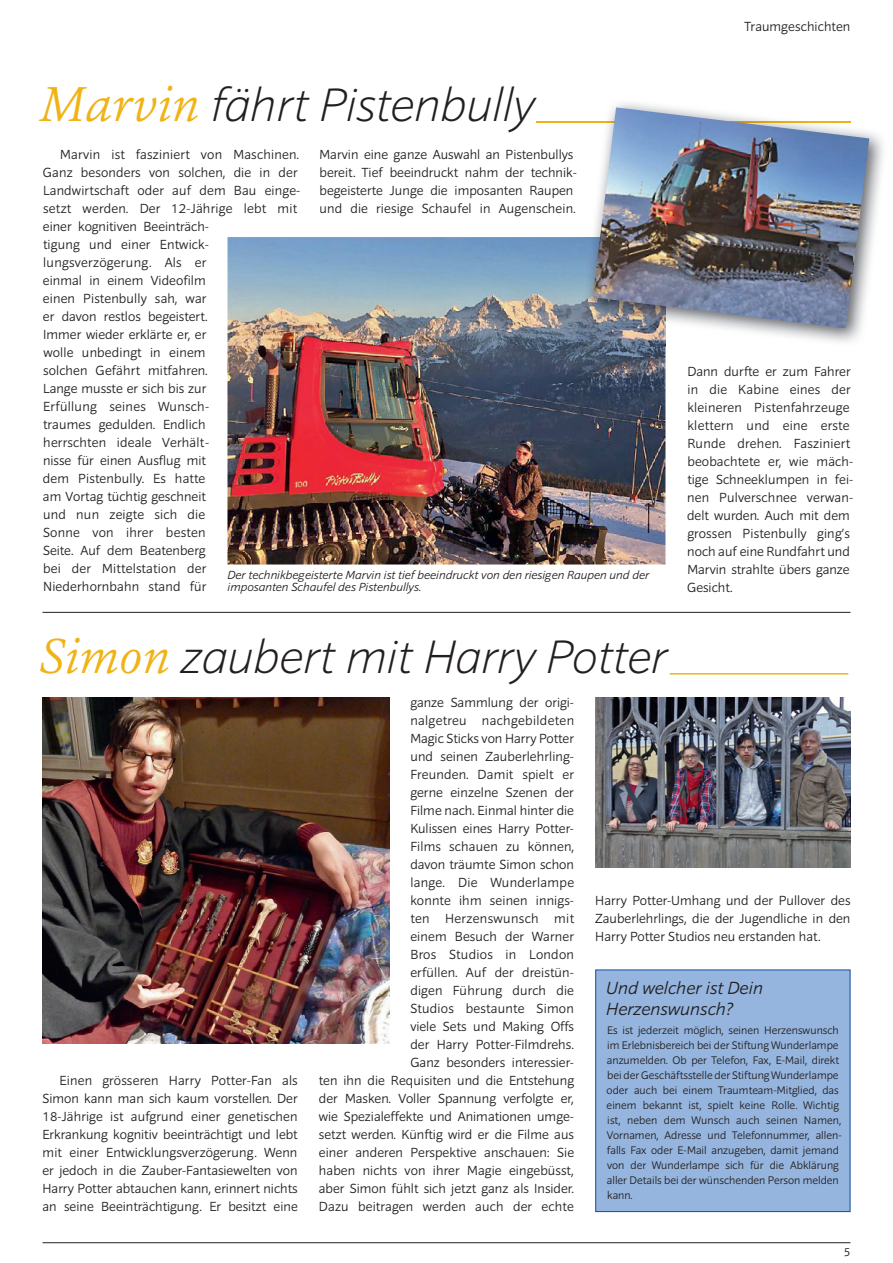
<style>
.page{position:relative;width:893px;height:1263px;background:#fff}
.page>*{position:absolute;margin:0;border:0;box-sizing:border-box;transform-origin:0 0}
.t1{font:italic 200 48px "Sonus";color:#231f20}
.t2{font:italic 300 18px/21px "Sonus";color:#231f20}
.t3{font:300 13.5px/18px "Sonus";letter-spacing:.005em;color:#231f20}
.t4{font:italic 300 12px/12px "Sonus";color:#231f20}
.t5{font:300 12px "Sonus";color:#231f20}
.t6{font:300 11.25px/15px "Sonus";color:#231f20}
.s1{font-family:"Erato";font-weight:300;color:#f0b316}
</style>
<div class="page">
<hr style="left:670px;top:673px;width:178px;height:1px;background:#f0b316">
<hr style="left:43px;top:612px;width:807px;height:1px;background:#231f20">
<hr style="left:536px;top:121px;width:314px;height:2px;background:#f0b316">
<div style="left:595px;top:969px;width:255px;height:243px;background:#95b5de;border:1px solid #0f4fa1"></div>
<img style="left:43px;top:697px;width:346px;height:347px">
<img style="left:227px;top:237px;width:438px;height:327px">
<img style="left:615px;top:103px;width:268px;height:243px">
<img style="left:584px;top:237px;width:81px;height:109px">
<img style="left:593px;top:107px;width:276px;height:221px">
<img style="left:595px;top:697px;width:255px;height:170px">
<hr style="left:43px;top:1242px;width:807px;height:1px;background:#231f20">
<p class="t3" style="left:744px;top:17px;width:108px">Traumgeschichten</p>
<h1 class="t1" style="left:40px;top:75px;width:495px"><span class="s1">Marvin</span> fährt Pistenbully</h1>
<p class="t3" style="left:319px;top:145px;width:259px">Marvin eine ganze Auswahl an Pistenbullys bereit. Tief beeindruckt nahm der technik&shy;begeisterte Junge die imposanten Raupen und die riesige Schaufel in Augenschein.</p>
<p class="t3" style="left:43px;top:145px;width:259px;text-indent:17px">Marvin ist fasziniert von Maschinen.<br>Ganz besonders von solchen, die in der<br>Landwirtschaft oder auf dem Bau einge&shy;setzt werden. Der 12-Jährige lebt mit einer kognitiven Beeinträch-<br>tigung und einer Entwick&shy;lungsverzögerung. Als er<br>einmal in einem Videofilm<br>einen Pistenbully sah, war<br>er davon restlos begeistert.<br>Immer wieder erklärte er, er<br>wolle unbedingt in einem<br>solchen Gefährt mitfahren.<br>Lange musste er sich bis zur<br>Erfüllung seines Wunsch-<br>traumes gedulden. Endlich<br>herrschten ideale Verhält-<br>nisse für einen Ausflug mit<br>dem Pistenbully. Es hatte<br>am Vortag tüchtig geschneit<br>und nun zeigte sich die<br>Sonne von ihrer besten<br>Seite. Auf dem Beatenberg<br>bei der Mittelstation der<br>Niederhornbahn stand für</p>
<p class="t4" style="left:227px;top:569px;width:423px">Der technikbegeisterte Marvin ist tief beeindruckt von den riesigen Raupen und der imposanten Schaufel des Pistenbullys.</p>
<h1 class="t1" style="left:39px;top:626px;width:630px"><span class="s1">Simon</span> zaubert mit Harry Potter</h1>
<p class="t3" style="left:687px;top:362px;width:168px">Dann durfte er zum Fahrer in die Kabine eines der kleineren Pistenfahrzeuge klettern und eine erste<br>Runde drehen. Fasziniert beobachtete er, wie mäch&shy;tige Schneeklumpen in fei&shy;nen Pulverschnee verwan&shy;delt wurden. Auch mit dem grossen Pistenbully ging’s noch auf eine Rundfahrt und<br>Marvin strahlte übers ganze<br>Gesicht.</p>
<p class="t3" style="left:43px;top:1071px;width:257px;text-align:justify;text-indent:17px">Einen grösseren Harry Potter-Fan als Simon kann man sich kaum vorstellen. Der 18-Jährige ist aufgrund einer genetischen Erkrankung kognitiv beeinträchtigt und lebt mit einer Entwicklungsverzögerung. Wenn er jedoch in die Zauber-Fantasiewelten von Harry Potter abtauchen kann, erinnert nichts an seine Beeinträchtigung. Er besitzt eine</p>
<p class="t3" style="left:319px;top:693px;width:257px;text-align:right">ganze Sammlung der origi-<br>nalgetreu nachgebildeten<br>Magic Sticks von Harry Potter<br>und seinen Zauberlehrling-<br>Freunden. Damit spielt er<br>gerne einzelne Szenen der<br>Filme nach. Einmal hinter die<br>Kulissen eines Harry Potter-<br>Films schauen zu können,<br>davon träumte Simon schon<br>lange. Die Wunderlampe<br>konnte ihm seinen innigs-<br>ten Herzenswunsch mit<br>einem Besuch der Warner<br>Bros Studios in London<br>erfüllen. Auf der dreistün-<br>digen Führung durch die<br>Studios bestaunte Simon<br>viele Sets und Making Offs<br>der Harry Potter-Filmdrehs.<br>Ganz besonders interessier-<br>ten ihn die Requisiten und die Entstehung der Masken. Voller Spannung verfolgte er, wie Spezialeffekte und Animationen umge&shy;setzt werden. Künftig wird er die Filme aus einer anderen Perspektive anschauen: Sie haben nichts von ihrer Magie eingebüsst, aber Simon fühlt sich jetzt ganz als Insider.<br>Dazu beitragen werden auch der echte</p>
<p class="t3" style="left:595px;top:891px;width:257px;text-align:justify">Harry Potter-Umhang und der Pullover des Zauberlehrlings, die der Jugendliche in den Harry Potter Studios neu erstanden hat.</p>
<h2 class="t2" style="left:606px;top:977px;width:158px">Und welcher ist Dein<br>Herzenswunsch?</h2>
<p class="t6" style="left:607px;top:1022px;width:237px">Es ist jederzeit möglich, seinen Herzenswunsch im Erlebnisbereich bei der Stiftung Wunderlampe anzumelden. Ob per Telefon, Fax, E-Mail, direkt bei der Geschäftsstelle der Stiftung Wunderlampe oder auch bei einem Traumteam-Mitglied, das einem bekannt ist, spielt keine Rolle. Wichtig ist, neben dem Wunsch auch seinen Namen, Vornamen, Adresse und Telefonnummer, allen&shy;falls Fax oder E-Mail anzugeben, damit jemand von der Wunderlampe sich für die Abklärung aller Details bei der wünschenden Person melden kann.</p>
<p class="t5" style="left:844px;top:1244px;width:8px">5</p>
</div>
